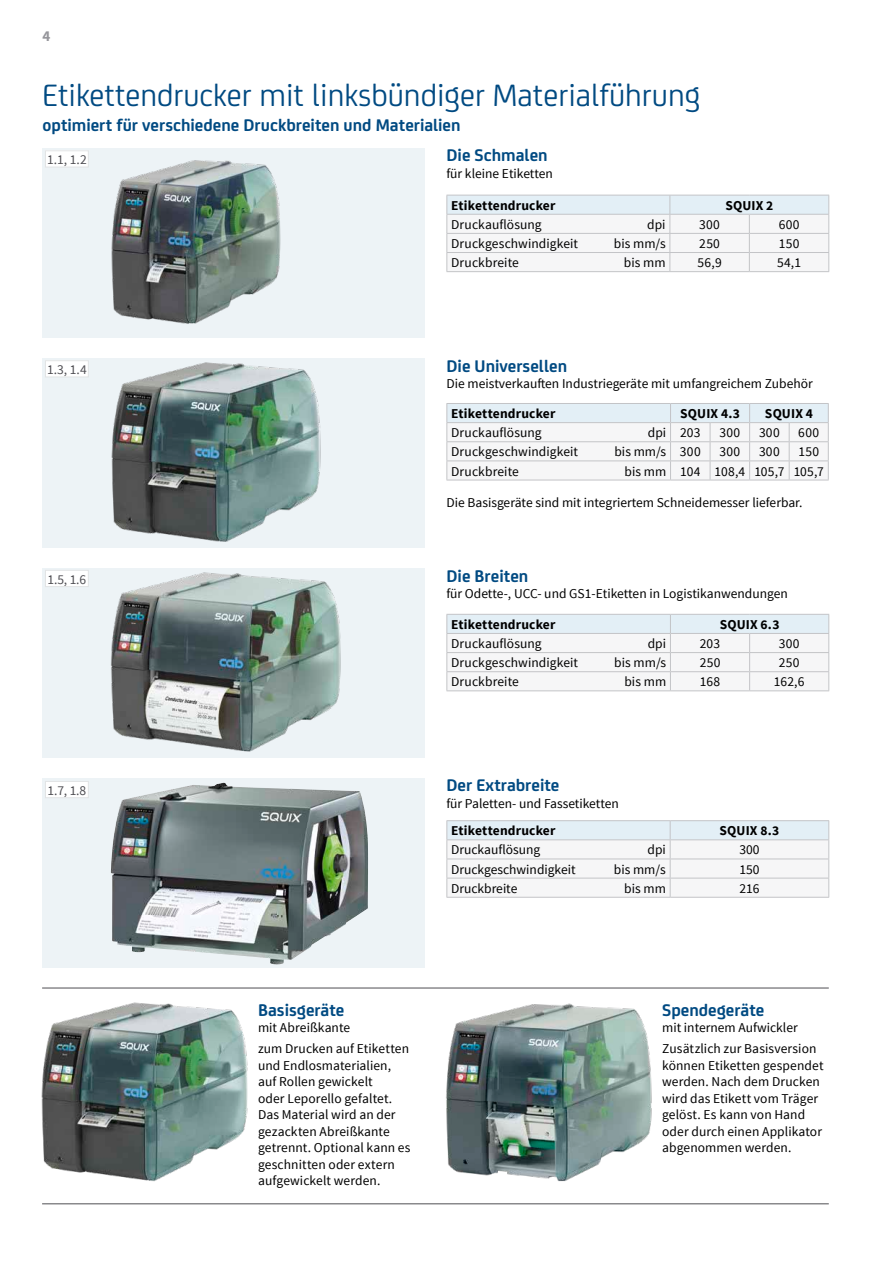
<style>
.page{position:relative;width:893px;height:1263px;background:#fff}
.page>*{position:absolute;margin:0;border:0;box-sizing:border-box;transform-origin:0 0}
.t1{font:33px "CA Sans";color:#004a82}
.t2{font:700 18px "CA Sans";color:#004a82}
.t3{font:700 15px "Source Sans Pro";color:#96969b}
.t4{font:13.5px/16.5px "Source Sans Pro";letter-spacing:.005em;color:#000}
.t5{font:700 13.5px "Source Sans Pro";letter-spacing:.01em;color:#000}
.t6{font:13.5px "Source Sans Pro";color:#4f4e53}
</style>
<div class="page">
<div style="left:43px;top:568px;width:382px;height:189px;background:#edf3f6"></div>
<div style="left:43px;top:148px;width:382px;height:189px;background:#edf3f6"></div>
<img style="left:111px;top:160px;width:170px;height:164px">
<img style="left:111px;top:572px;width:230px;height:180px">
<div style="left:45px;top:151px;width:43px;height:16px;background:#fff"></div>
<div style="left:45px;top:150px;width:44px;height:17px;border:1px solid #e2e4e5"></div>
<div style="left:45px;top:570px;width:43px;height:17px;background:#fff"></div>
<div style="left:45px;top:570px;width:44px;height:17px;border:1px solid #e2e4e5"></div>
<div style="left:43px;top:358px;width:382px;height:189px;background:#edf3f6"></div>
<img style="left:111px;top:362px;width:210px;height:180px">
<div style="left:45px;top:361px;width:43px;height:16px;background:#fff"></div>
<div style="left:45px;top:360px;width:44px;height:17px;border:1px solid #e2e4e5"></div>
<div style="left:43px;top:778px;width:382px;height:189px;background:#edf3f6"></div>
<img style="left:41px;top:1002px;width:207px;height:180px">
<hr style="left:42px;top:988px;width:787px;height:1px;background:#4f4e53">
<hr style="left:42px;top:1203px;width:787px;height:1px;background:#4f4e53">
<img style="left:446px;top:1003px;width:206px;height:179px">
<img style="left:111px;top:783px;width:257px;height:181px">
<div style="left:45px;top:781px;width:43px;height:17px;background:#fff"></div>
<div style="left:45px;top:781px;width:44px;height:17px;border:1px solid #e2e4e5"></div>
<svg style="left:446px;top:195px;width:383px;height:76px"></svg>
<hr style="left:446px;top:271px;width:224px;height:1px;background:#c3c4c7">
<hr style="left:670px;top:271px;width:79px;height:1px;background:#c3c4c7">
<hr style="left:749px;top:271px;width:80px;height:1px;background:#c3c4c7">
<svg style="left:446px;top:614px;width:383px;height:76px"></svg>
<hr style="left:446px;top:690px;width:224px;height:1px;background:#c3c4c7">
<hr style="left:670px;top:690px;width:80px;height:1px;background:#c3c4c7">
<hr style="left:750px;top:690px;width:79px;height:1px;background:#c3c4c7">
<svg style="left:446px;top:403px;width:383px;height:77px"></svg>
<hr style="left:446px;top:480px;width:224px;height:1px;background:#c3c4c7">
<hr style="left:670px;top:480px;width:40px;height:1px;background:#c3c4c7">
<hr style="left:710px;top:480px;width:40px;height:1px;background:#c3c4c7">
<hr style="left:750px;top:480px;width:39px;height:1px;background:#c3c4c7">
<hr style="left:789px;top:480px;width:40px;height:1px;background:#c3c4c7">
<hr style="left:446px;top:820px;width:224px;height:1px;background:#c3c4c7">
<hr style="left:670px;top:820px;width:159px;height:1px;background:#c3c4c7">
<svg style="left:446px;top:821px;width:383px;height:76px"></svg>
<hr style="left:446px;top:897px;width:224px;height:1px;background:#c3c4c7">
<hr style="left:670px;top:897px;width:159px;height:1px;background:#c3c4c7">
<p class="t3" style="left:43px;top:26px;width:9px">4</p>
<h1 class="t1" style="left:43px;top:72px;width:659px">Etikettendrucker mit linksbündiger Materialführung</h1>
<h2 class="t2" style="left:43px;top:112px;width:420px">optimiert für verschiedene Druckbreiten und Materialien</h2>
<p class="t6" style="left:47px;top:151px;width:41px">1.1, 1.2</p>
<p class="t6" style="left:47px;top:361px;width:41px">1.3, 1.4</p>
<p class="t6" style="left:48px;top:571px;width:40px">1.5, 1.6</p>
<p class="t6" style="left:48px;top:782px;width:40px">1.7, 1.8</p>
<h2 class="t2" style="left:446px;top:142px;width:103px">Die Schmalen</h2>
<p class="t4" style="left:446px;top:165px;width:108px">für kleine Etiketten</p>
<p class="t5" style="left:451px;top:197px;width:106px">Etikettendrucker</p>
<p class="t5" style="left:725px;top:197px;width:49px">SQUIX 2</p>
<p class="t4" style="left:451px;top:216px;width:92px">Druckauflösung</p>
<p class="t4" style="left:647px;top:216px;width:20px">dpi</p>
<p class="t4" style="left:699px;top:216px;width:22px">300</p>
<p class="t4" style="left:779px;top:216px;width:22px">600</p>
<p class="t4" style="left:451px;top:235px;width:128px">Druckgeschwindigkeit</p>
<p class="t4" style="left:614px;top:235px;width:53px">bis mm/s</p>
<p class="t4" style="left:699px;top:235px;width:22px">250</p>
<p class="t4" style="left:779px;top:235px;width:22px">150</p>
<p class="t4" style="left:451px;top:255px;width:69px">Druckbreite</p>
<p class="t4" style="left:624px;top:255px;width:43px">bis mm</p>
<p class="t4" style="left:697px;top:255px;width:26px">56,9</p>
<p class="t4" style="left:777px;top:255px;width:26px">54,1</p>
<h2 class="t2" style="left:446px;top:352px;width:122px">Die Universellen</h2>
<p class="t4" style="left:446px;top:376px;width:368px">Die meistverkauften Industriegeräte mit umfangreichem Zubehör</p>
<p class="t5" style="left:451px;top:405px;width:106px">Etikettendrucker</p>
<p class="t5" style="left:680px;top:405px;width:61px">SQUIX 4.3</p>
<p class="t5" style="left:765px;top:405px;width:49px">SQUIX 4</p>
<p class="t4" style="left:451px;top:425px;width:92px">Druckauflösung</p>
<p class="t4" style="left:648px;top:425px;width:54px">dpi 203</p>
<p class="t4" style="left:719px;top:425px;width:22px">300</p>
<p class="t4" style="left:759px;top:425px;width:22px">300</p>
<p class="t4" style="left:798px;top:425px;width:22px">600</p>
<p class="t4" style="left:451px;top:444px;width:128px">Druckgeschwindigkeit</p>
<p class="t4" style="left:614px;top:444px;width:88px">bis mm/s 300</p>
<p class="t4" style="left:719px;top:444px;width:22px">300</p>
<p class="t4" style="left:759px;top:444px;width:22px">300</p>
<p class="t4" style="left:798px;top:444px;width:22px">150</p>
<p class="t4" style="left:451px;top:463px;width:69px">Druckbreite</p>
<p class="t4" style="left:624px;top:463px;width:201px">bis mm 104 108,4 105,7 105,7</p>
<p class="t4" style="left:446px;top:494px;width:358px">Die Basisgeräte sind mit integriertem Schneidemesser lieferbar.</p>
<h2 class="t2" style="left:446px;top:562px;width:83px">Die Breiten</h2>
<p class="t4" style="left:446px;top:586px;width:343px">für Odette-, UCC- und GS1-Etiketten in Logistikanwendungen</p>
<p class="t5" style="left:451px;top:616px;width:106px">Etikettendrucker</p>
<p class="t5" style="left:720px;top:616px;width:61px">SQUIX 6.3</p>
<p class="t4" style="left:451px;top:635px;width:92px">Druckauflösung</p>
<p class="t4" style="left:648px;top:635px;width:20px">dpi</p>
<p class="t4" style="left:700px;top:635px;width:22px">203</p>
<p class="t4" style="left:779px;top:635px;width:22px">300</p>
<p class="t4" style="left:451px;top:655px;width:128px">Druckgeschwindigkeit</p>
<p class="t4" style="left:614px;top:655px;width:53px">bis mm/s</p>
<p class="t4" style="left:700px;top:655px;width:22px">250</p>
<p class="t4" style="left:779px;top:655px;width:22px">250</p>
<p class="t4" style="left:451px;top:674px;width:69px">Druckbreite</p>
<p class="t4" style="left:624px;top:674px;width:43px">bis mm</p>
<p class="t4" style="left:700px;top:674px;width:22px">168</p>
<p class="t4" style="left:774px;top:674px;width:32px">162,6</p>
<h2 class="t2" style="left:446px;top:772px;width:115px">Der Extrabreite</h2>
<p class="t4" style="left:446px;top:795px;width:174px">für Paletten- und Fassetiketten</p>
<p class="t5" style="left:451px;top:822px;width:106px">Etikettendrucker</p>
<p class="t5" style="left:720px;top:822px;width:61px">SQUIX 8.3</p>
<p class="t4" style="left:451px;top:842px;width:91px">Druckauflösung</p>
<p class="t4" style="left:648px;top:842px;width:20px">dpi</p>
<p class="t4" style="left:739px;top:842px;width:22px">300</p>
<p class="t4" style="left:451px;top:861px;width:126px">Druckgeschwindigkeit</p>
<p class="t4" style="left:614px;top:861px;width:53px">bis mm/s</p>
<p class="t4" style="left:739px;top:861px;width:22px">150</p>
<p class="t4" style="left:451px;top:880px;width:68px">Druckbreite</p>
<p class="t4" style="left:624px;top:880px;width:43px">bis mm</p>
<p class="t4" style="left:739px;top:880px;width:22px">216</p>
<h2 class="t2" style="left:258px;top:996px;width:88px">Basisgeräte</h2>
<p class="t4" style="left:258px;top:1018px;width:153px;line-height:20.7px">mit Abreißkante<br>zum Drucken auf Etiketten</p>
<p class="t4" style="left:258px;top:1057px;width:154px">und Endlosmaterialien, auf Rollen gewickelt<br>oder Leporello gefaltet.<br>Das Material wird an der gezackten Abreißkante getrennt. Optional kann es geschnitten oder extern aufgewickelt werden.</p>
<h2 class="t2" style="left:662px;top:996px;width:104px">Spendegeräte</h2>
<p class="t4" style="left:662px;top:1018px;width:156px;line-height:20.7px">mit internem Aufwickler<br>Zusätzlich zur Basisversion</p>
<p class="t4" style="left:662px;top:1057px;width:163px">können Etiketten gespendet werden. Nach dem Drucken wird das Etikett vom Träger gelöst. Es kann von Hand oder durch einen Applikator abgenommen werden.</p>
</div>
